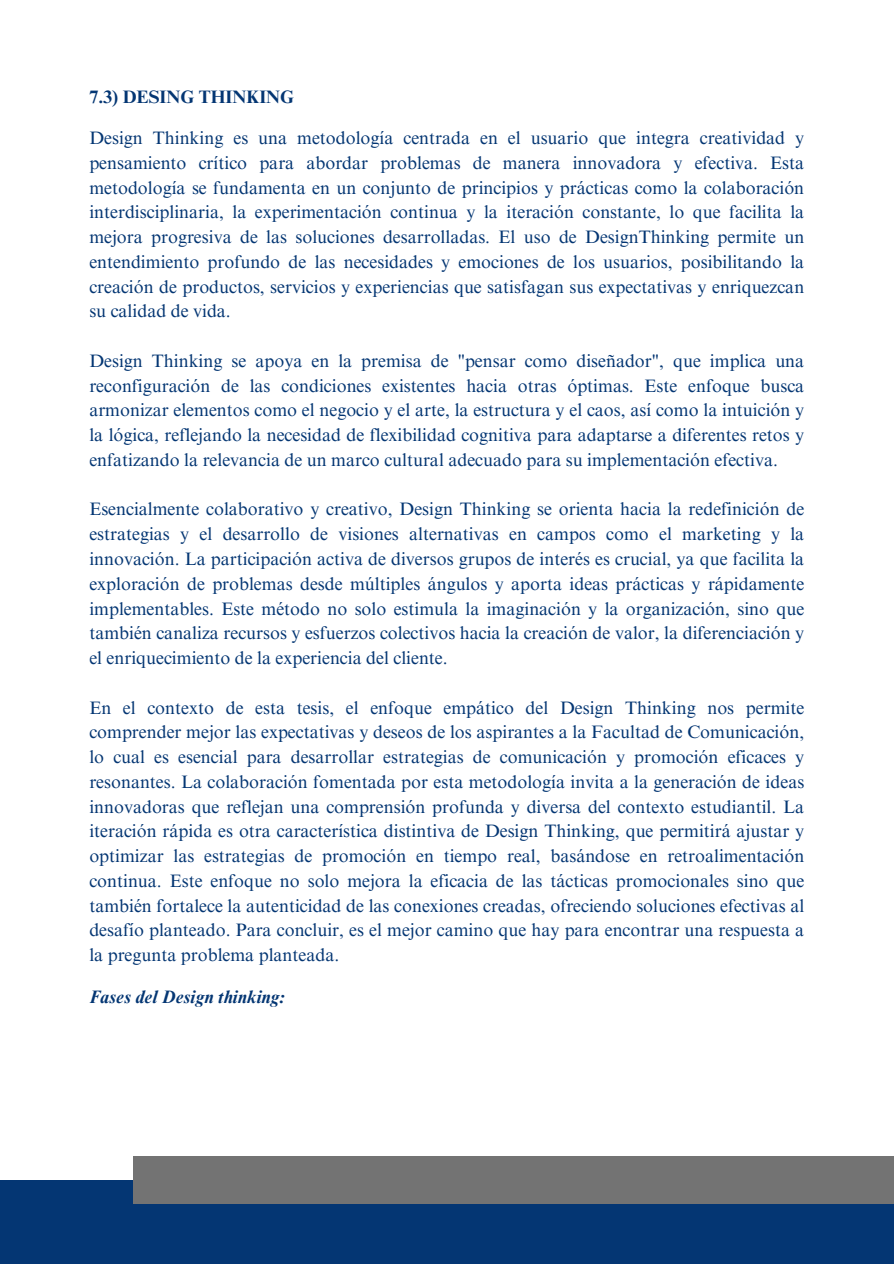
<style>
.page{position:relative;width:894px;height:1264px;background:#fff}
.page>*{position:absolute;margin:0;border:0;box-sizing:border-box;transform-origin:0 0}
.t1{font:18px/24.8px "Times NRMT Pro";color:#043673;text-align:justify}
.t2{font:italic 700 18px "Times NRMT Pro";color:#043673}
.t3{font:700 18px "Times NRMT Pro";color:#043673}
</style>
<div class="page">
<div style="left:0;top:1179px;width:893px;height:84px;background:#043673"></div>
<div style="left:133px;top:1155px;width:760px;height:48px;background:#737373"></div>
<h1 class="t3" style="left:89px;top:90px;width:206px">7.3) DESING THINKING</h1>
<p class="t1" style="left:89px;top:128px;width:716px">Design Thinking es una metodología centrada en el usuario que integra creatividad y pensamiento crítico para abordar problemas de manera innovadora y efectiva. Esta metodología se fundamenta en un conjunto de principios y prácticas como la colaboración interdisciplinaria, la experimentación continua y la iteración constante, lo que facilita la mejora progresiva de las soluciones desarrolladas. El uso de DesignThinking permite un entendimiento profundo de las necesidades y emociones de los usuarios, posibilitando la creación de productos, servicios y experiencias que satisfagan sus expectativas y enriquezcan su calidad de vida.</p>
<p class="t1" style="left:89px;top:350px;width:716px">Design Thinking se apoya en la premisa de "pensar como diseñador", que implica una reconfiguración de las condiciones existentes hacia otras óptimas. Este enfoque busca armonizar elementos como el negocio y el arte, la estructura y el caos, así como la intuición y la lógica, reflejando la necesidad de flexibilidad cognitiva para adaptarse a diferentes retos y enfatizando la relevancia de un marco cultural adecuado para su implementación efectiva.</p>
<p class="t1" style="left:89px;top:499px;width:716px">Esencialmente colaborativo y creativo, Design Thinking se orienta hacia la redefinición de estrategias y el desarrollo de visiones alternativas en campos como el marketing y la innovación. La participación activa de diversos grupos de interés es crucial, ya que facilita la exploración de problemas desde múltiples ángulos y aporta ideas prácticas y rápidamente implementables. Este método no solo estimula la imaginación y la organización, sino que también canaliza recursos y esfuerzos colectivos hacia la creación de valor, la diferenciación y el enriquecimiento de la experiencia del cliente.</p>
<p class="t1" style="left:89px;top:697px;width:716px">En el contexto de esta tesis, el enfoque empático del Design Thinking nos permite comprender mejor las expectativas y deseos de los aspirantes a la Facultad de Comunicación, lo cual es esencial para desarrollar estrategias de comunicación y promoción eficaces y resonantes. La colaboración fomentada por esta metodología invita a la generación de ideas innovadoras que reflejan una comprensión profunda y diversa del contexto estudiantil. La iteración rápida es otra característica distintiva de Design Thinking, que permitirá ajustar y optimizar las estrategias de promoción en tiempo real, basándose en retroalimentación continua. Este enfoque no solo mejora la eficacia de las tácticas promocionales sino que también fortalece la autenticidad de las conexiones creadas, ofreciendo soluciones efectivas al desafío planteado. Para concluir, es el mejor camino que hay para encontrar una respuesta a la pregunta problema planteada.</p>
<p class="t2" style="left:89px;top:990px;width:198px">Fases del Design thinking:</p>
</div>
